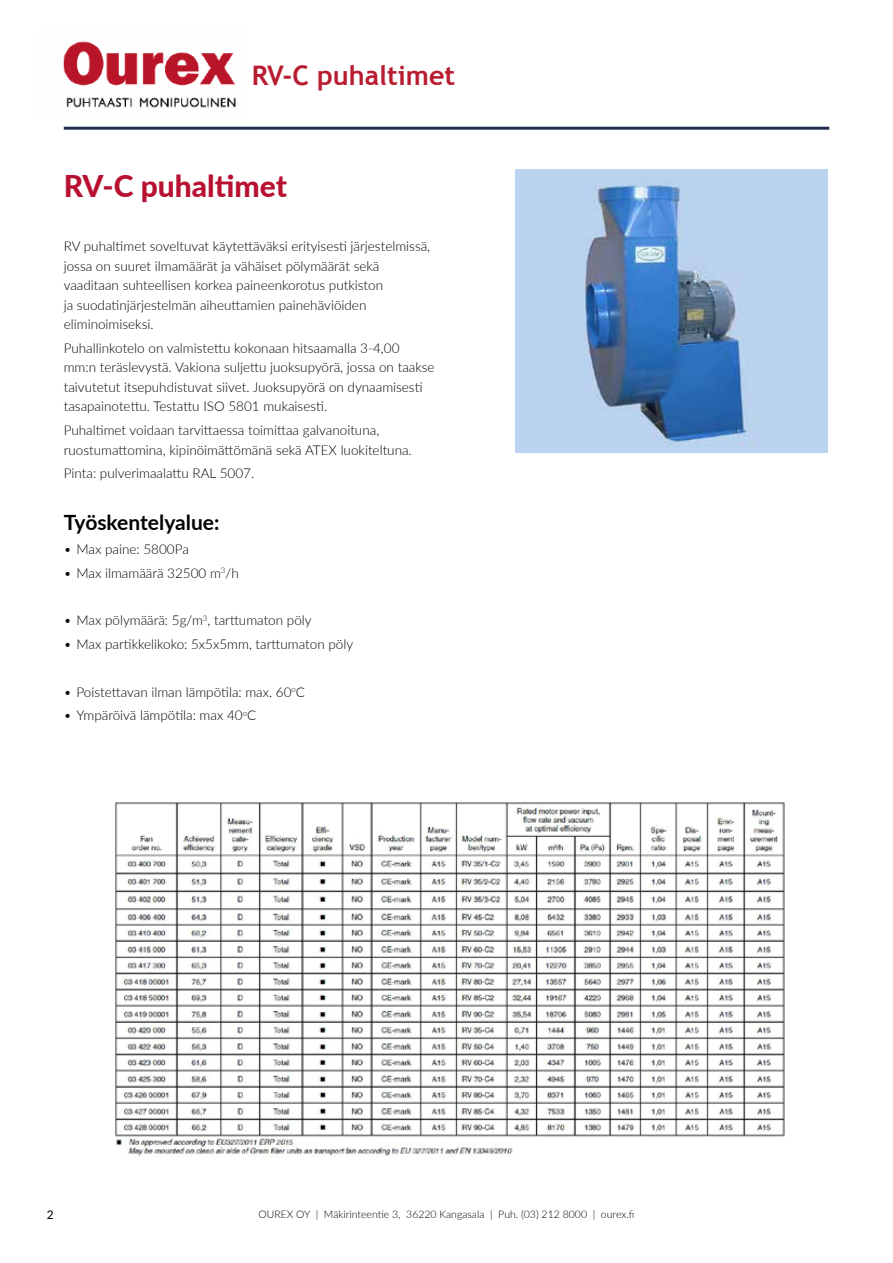
<style>
.page{position:relative;width:893px;height:1263px;background:#fff}
.page>*{position:absolute;margin:0;border:0;box-sizing:border-box;transform-origin:0 0}
.t1{font:800 30px "Lato";color:#b81031}
.t2{font:700 27px "Trebuchet MS";color:#b91c30}
.t3{font:700 21px "Lato";color:#000}
.t4{font:300 13.5px/19.5px "Lato";color:#000}
.t5{font:12px "Lato";color:#000}
.t6{font:300 10.5px "Lato";color:#000}
</style>
<div class="page">
<hr style="left:64px;top:127px;width:765px;height:3px;background:#212b54">
<img style="left:63px;top:41px;width:174px;height:67px">
<img style="left:516px;top:170px;width:312px;height:283px">
<img style="left:115px;top:802px;width:670px;height:355px">
<h2 class="t2" style="left:252px;top:59px;width:205px">RV-C puhaltimet</h2>
<h1 class="t1" style="left:64px;top:164px;width:225px">RV-C puhaltimet</h1>
<p class="t4" style="left:64px;top:236px;width:368px">RV puhaltimet soveltuvat käytettäväksi erityisesti järjestelmissä, jossa on suuret ilmamäärät ja vähäiset pölymäärät sekä vaaditaan suhteellisen korkea paineenkorotus putkiston<br>ja suodatinjärjestelmän aiheuttamien painehäviöiden eliminoimiseksi.</p>
<p class="t4" style="left:64px;top:338px;width:372px">Puhallinkotelo on valmistettu kokonaan hitsaamalla 3-4,00 mm:n teräslevystä. Vakiona suljettu juoksupyörä, jossa on taakse taivutetut itsepuhdistuvat siivet. Juoksupyörä on dynaamisesti tasapainotettu. Testattu ISO 5801 mukaisesti.</p>
<p class="t4" style="left:64px;top:420px;width:349px">Puhaltimet voidaan tarvittaessa toimittaa galvanoituna, ruostumattomina, kipinöimättömänä sekä ATEX luokiteltuna.</p>
<p class="t4" style="left:64px;top:463px;width:192px">Pinta: pulverimaalattu RAL 5007.</p>
<h3 class="t3" style="left:64px;top:507px;width:157px">Työskentelyalue:</h3>
<p class="t4" style="left:64px;top:539px;width:127px">• Max paine: 5800Pa</p>
<p class="t4" style="left:64px;top:563px;width:176px">• Max ilmamäärä 32500 m<sup>3</sup>/h</p>
<p class="t4" style="left:64px;top:610px;width:249px">• Max pölymäärä: 5g/m<sup>3</sup>, tarttumaton pöly</p>
<p class="t4" style="left:64px;top:634px;width:291px">• Max partikkelikoko: 5x5x5mm, tarttumaton pöly</p>
<p class="t4" style="left:64px;top:682px;width:243px">• Poistettavan ilman lämpötila: max. 60<sup>o</sup>C</p>
<p class="t4" style="left:64px;top:705px;width:194px">• Ympäröivä lämpötila: max 40<sup>o</sup>C</p>
<p class="t5" style="left:47px;top:1206px;width:8px">2</p>
<p class="t6" style="left:258px;top:1207px;width:378px">OUREX OY | Mäkirinteentie 3, 36220 Kangasala | Puh. (03) 212 8000 | ourex.fi</p>
</div>
